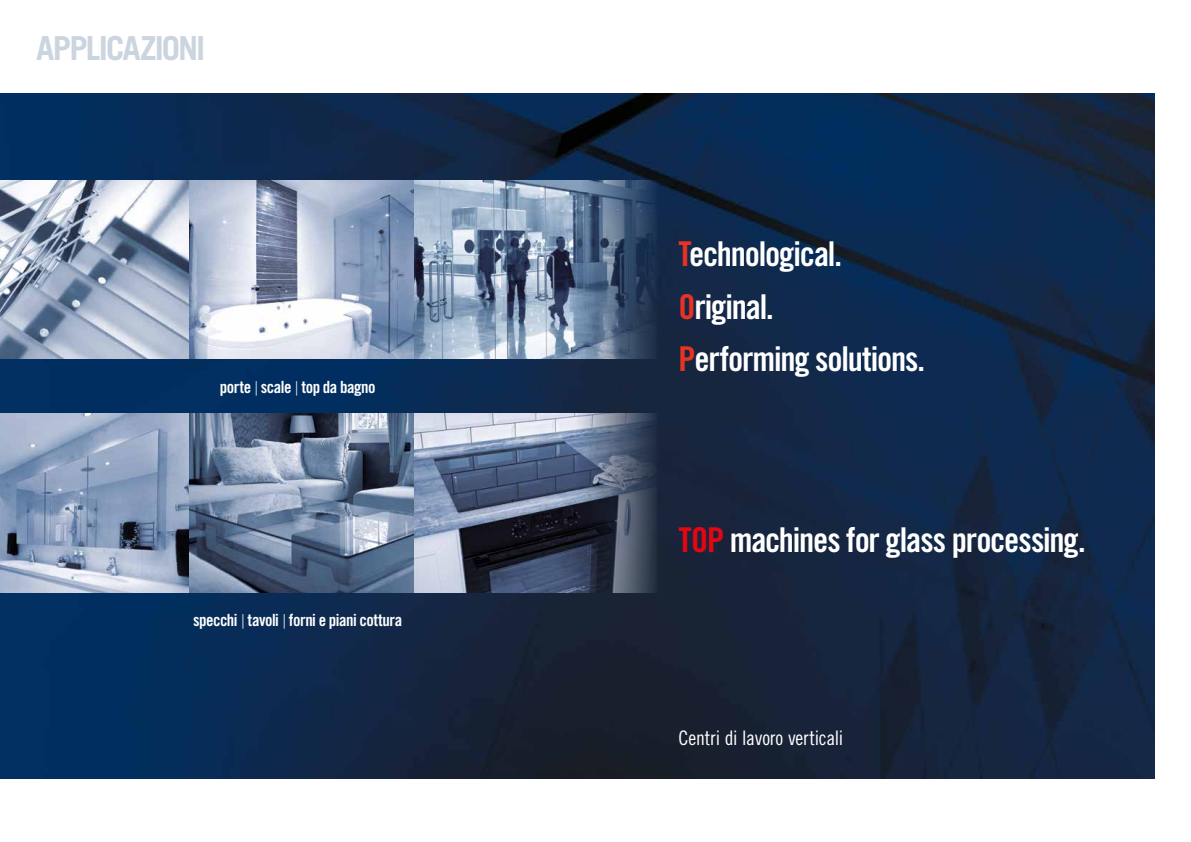
<style>
.page{position:relative;width:1191px;height:842px;background:#fff}
.page>*{position:absolute;margin:0;border:0;box-sizing:border-box;transform-origin:0 0}
.t1{font:34.2px/52.4px "Trade Gothic LT Std Bd Cn 20";letter-spacing:-.035em;color:#fff}
.t2{font:700 33.1px "Trade Gothic LT Std";letter-spacing:-.055em;color:#cbd5df}
.t3{font:20px "Trade Gothic LT Std Cn 18";letter-spacing:-.01em;color:#fff}
.t4{font:16.8px "Trade Gothic LT Std Bd Cn 20";letter-spacing:-.03em;color:#fff}
.s1{font-family:"Trade Gothic LT Std Cn 18 Obl";font-size:13px}
.s2{color:#e63323}
.s3{color:#e30613}
</style>
<div class="page">
<img style="left:0;top:94px;width:1154px;height:685px">
<img style="left:0;top:414px;width:414px;height:178px">
<img style="left:414px;top:414px;width:244px;height:178px">
<img style="left:0;top:180px;width:414px;height:179px">
<img style="left:414px;top:180px;width:244px;height:179px">
<p class="t2" style="left:36px;top:28px;width:171px">APPLICAZIONI</p>
<p class="t4" style="left:220px;top:377px;width:157px">porte <span class="s1">|</span> scale <span class="s1">|</span> top da bagno</p>
<p class="t4" style="left:193px;top:609px;width:211px">specchi <span class="s1">|</span> tavoli <span class="s1">|</span> forni e piani cottura</p>
<p class="t1" style="left:678px;top:228px;width:248px"><span class="s2">T</span>echnological.<br><span class="s2">O</span>riginal.<br><span class="s2">P</span>erforming solutions.</p>
<p class="t1" style="left:678px;top:514px;width:409px"><span class="s3">TOP</span> machines for glass processing.</p>
<p class="t3" style="left:678px;top:726px;width:166px">Centri di lavoro verticali</p>
</div>
